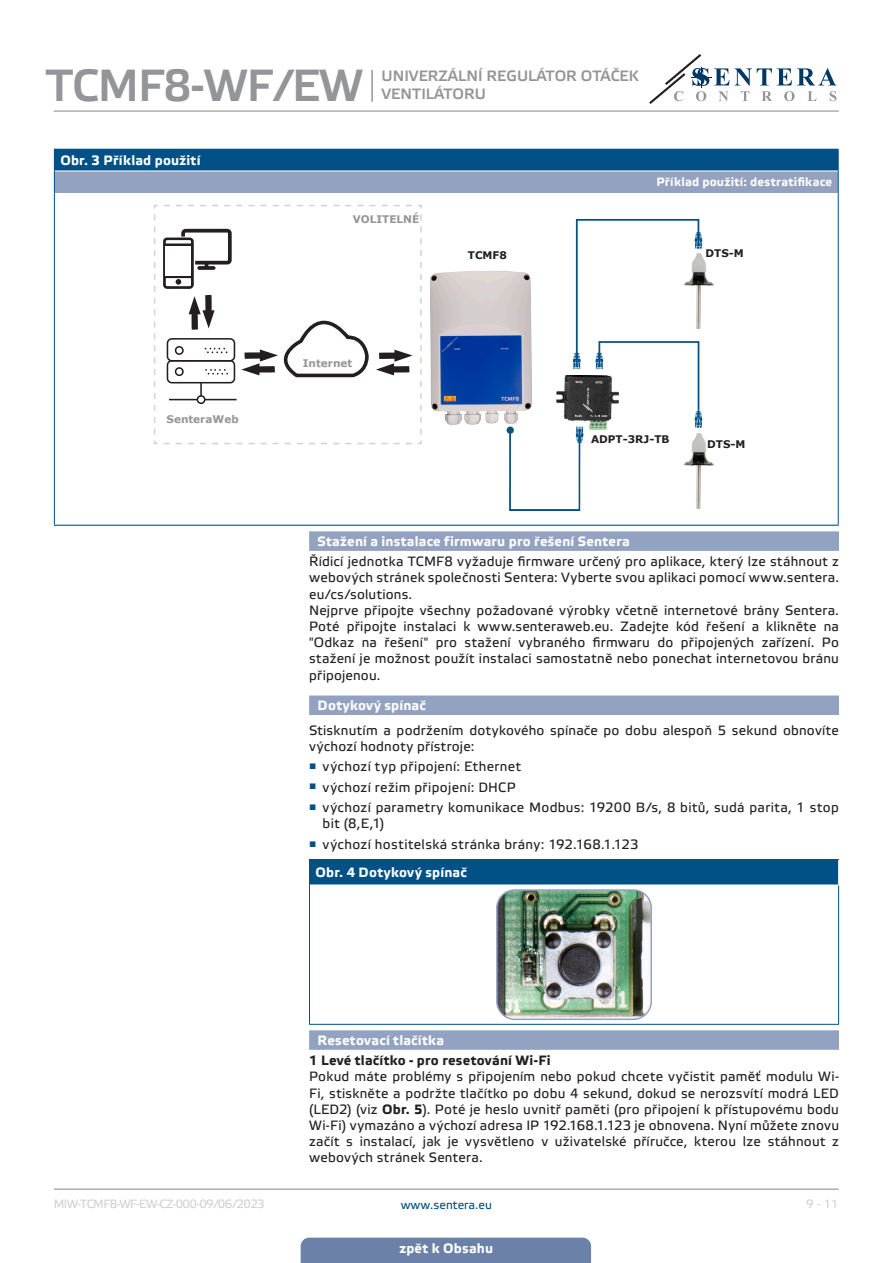
<style>
.page{position:relative;width:893px;height:1263px;background:#fff}
.page>*{position:absolute;margin:0;border:0;box-sizing:border-box;transform-origin:0 0}
.t1{font:45px "Etelka Medium Pro";letter-spacing:-.02em;color:#939598}
.t2{font:15px/18px "Etelka Medium Pro";color:#939598}
.body{font:13.5px/16.2px "Etelka Text Pro";letter-spacing:.02em;color:#231f20;text-align:justify}
.Number-roman{font:700 13.5px "Etelka Text Pro";letter-spacing:.015em;color:#fff}
.table_text{font:700 13.5px "Etelka Text Pro";letter-spacing:.015em;color:#fff}
.body-2{font:700 13.5px "Etelka Text Pro";letter-spacing:.02em;color:#231f20}
.t3{font:12px "Etelka Text Pro";letter-spacing:-.05em;color:#d1d2d4}
.table_text-2{font:700 12px "Etelka Text Pro";letter-spacing:.025em;color:#fff}
.t4{font:12px "Etelka Text Pro";color:#015186}
.t5{font:700 10.5px "Verdana";color:#939598}
.t6{font:700 10.5px "Verdana";color:#231f20}
.s1{font-weight:700}
</style>
<div class="page">
<hr style="left:54px;top:111px;width:785px;height:1px;background:#939598">
<hr style="left:54px;top:1188px;width:785px;height:2px;background:#939598">
<svg style="left:649px;top:54px;width:187px;height:50px"></svg>
<div style="left:301px;top:1237px;width:290px;height:26px;background:#6c81aa"></div>
<hr style="left:371px;top:70px;width:2px;height:32px;background:#939598">
<div style="left:309px;top:531px;width:530px;height:20px;background:#94a2c2"></div>
<div style="left:309px;top:695px;width:530px;height:20px;background:#94a2c2"></div>
<div style="left:309px;top:1030px;width:530px;height:20px;background:#94a2c2"></div>
<div style="left:54px;top:149px;width:784px;height:22px;background:#015186"></div>
<div style="left:54px;top:171px;width:784px;height:21px;background:#94a2c2"></div>
<hr style="left:54px;top:149px;width:785px;height:1px;background:#015186">
<svg style="left:54px;top:170px;width:1px;height:22px"></svg>
<svg style="left:838px;top:150px;width:1px;height:42px"></svg>
<hr style="left:54px;top:192px;width:1px;height:333px;background:#015186">
<hr style="left:838px;top:192px;width:1px;height:333px;background:#015186">
<hr style="left:54px;top:525px;width:785px;height:1px;background:#015186">
<hr style="left:55px;top:171px;width:783px;height:1px;background:#fff">
<img style="left:702px;top:256px;width:11px;height:30px">
<img style="left:702px;top:436px;width:11px;height:30px">
<hr style="left:509px;top:431px;width:2px;height:79px;background:#06517c">
<hr style="left:509px;top:509px;width:70px;height:2px;background:#06517c">
<svg style="left:573px;top:218px;width:129px;height:293px"></svg>
<img style="left:430px;top:257px;width:181px;height:176px">
<svg style="left:154px;top:205px;width:268px;height:240px"></svg>
<div style="left:309px;top:859px;width:530px;height:26px;background:#015186"></div>
<hr style="left:309px;top:885px;width:1px;height:139px;background:#015186">
<hr style="left:838px;top:885px;width:1px;height:139px;background:#015186">
<hr style="left:309px;top:1024px;width:530px;height:1px;background:#015186">
<svg style="left:838px;top:860px;width:1px;height:25px"></svg>
<hr style="left:310px;top:885px;width:529px;height:1px;background:#fff">
<img style="left:499px;top:892px;width:152px;height:127px">
<div style="left:496px;top:889px;width:156px;height:131px;border:2px solid #94a2c2;border-radius:18px"></div>
<h1 class="t1" style="left:46px;top:61px;width:319px">TCMF8-WF/EW</h1>
<p class="t2" style="left:382px;top:67px;width:259px">UNIVERZÁLNÍ REGULÁTOR OTÁČEK<br>VENTILÁTORU</p>
<p class="table_text" style="left:60px;top:152px;width:142px">Obr. 3 Příklad použití</p>
<p class="t5" style="left:167px;top:412px;width:74px">SenteraWeb</p>
<p class="t5" style="left:353px;top:212px;width:68px">VOLITELNÉ</p>
<p class="t5" style="left:303px;top:355px;width:51px">Internet</p>
<p class="t6" style="left:468px;top:247px;width:41px">TCMF8</p>
<p class="table_text-2" style="left:656px;top:174px;width:177px">Příklad použití: destratifikace</p>
<p class="t6" style="left:705px;top:246px;width:40px">DTS-M</p>
<p class="t6" style="left:591px;top:432px;width:80px">ADPT-3RJ-TB</p>
<p class="t6" style="left:707px;top:436px;width:40px">DTS-M</p>
<p class="Number-roman" style="left:318px;top:533px;width:314px">Stažení a instalace firmwaru pro řešení Sentera</p>
<p class="body" style="left:309px;top:554px;width:531px">Řídicí jednotka TCMF8 vyžaduje firmware určený pro aplikace, který lze stáhnout z webových stránek společnosti Sentera: Vyberte svou aplikaci pomocí www.sentera. eu/cs/solutions.</p>
<p class="body" style="left:309px;top:603px;width:531px">Nejprve připojte všechny požadované výrobky včetně internetové brány Sentera.<br>Poté připojte instalaci k www.senteraweb.eu. Zadejte kód řešení a klikněte na "Odkaz na řešení" pro stažení vybraného firmwaru do připojených zařízení. Po stažení je možnost použít instalaci samostatně nebo ponechat internetovou bránu připojenou.</p>
<p class="Number-roman" style="left:318px;top:697px;width:110px">Dotykový spínač</p>
<p class="body" style="left:309px;top:723px;width:531px">Stisknutím a podržením dotykového spínače po dobu alespoň 5 sekund obnovíte výchozí hodnoty přístroje:</p>
<p class="body" style="left:309px;top:759px;width:214px"><sup>■</sup> výchozí typ připojení: Ethernet</p>
<p class="body" style="left:309px;top:780px;width:208px"><sup>■</sup> výchozí režim připojení: DHCP</p>
<p class="body" style="left:323px;top:800px;width:518px;text-indent:-13px"><sup>■</sup> výchozí parametry komunikace Modbus: 19200 B/s, 8 bitů, sudá parita, 1 stop bit (8,E,1)</p>
<p class="body" style="left:309px;top:837px;width:331px"><sup>■</sup> výchozí hostitelská stránka brány: 192.168.1.123</p>
<p class="table_text" style="left:315px;top:864px;width:153px">Obr. 4 Dotykový spínač</p>
<p class="Number-roman" style="left:318px;top:1031px;width:128px">Resetovací tlačítka</p>
<p class="body-2" style="left:309px;top:1052px;width:243px">1 Levé tlačítko - pro resetování Wi-Fi</p>
<p class="body" style="left:309px;top:1069px;width:531px">Pokud máte problémy s připojením nebo pokud chcete vyčistit paměť modulu Wi-Fi, stiskněte a podržte tlačítko po dobu 4 sekund, dokud se nerozsvítí modrá LED (LED2) (viz <span class="s1">Obr. 5</span>). Poté je heslo uvnitř paměti (pro připojení k přístupovému bodu Wi-Fi) vymazáno a výchozí adresa IP 192.168.1.123 je obnovena. Nyní můžete znovu začít s instalací, jak je vysvětleno v uživatelské příručce, kterou lze stáhnout z webových stránek Sentera.</p>
<p class="t3" style="left:54px;top:1197px;width:212px">MIW-TCMF8-WF-EW-CZ-000 - 09 / 06 / 2023</p>
<p class="t4" style="left:401px;top:1198px;width:93px">www.sentera.eu</p>
<p class="t3" style="left:806px;top:1197px;width:34px">9 - 11</p>
<p class="Number-roman" style="left:399px;top:1239px;width:95px">zpět k Obsahu</p>
</div>
